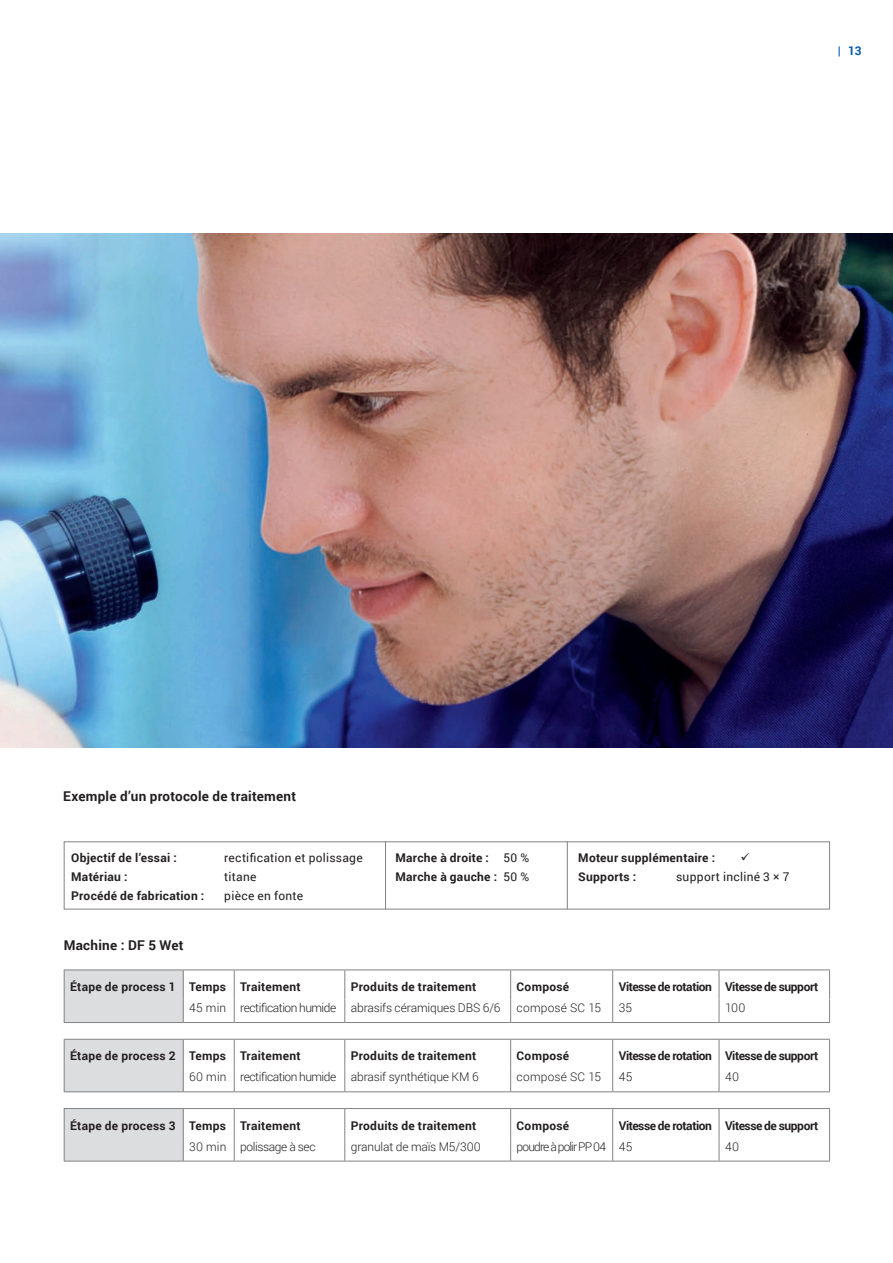
<style>
.page{position:relative;width:893px;height:1263px;background:#fff}
.page>*{position:absolute;margin:0;border:0;box-sizing:border-box;transform-origin:0 0}
.t1{font:700 13.5px "Roboto";letter-spacing:.015em;color:#231f20}
.t2{font:700 12px/19.2px "Roboto";letter-spacing:.02em;color:#231f20}
.t3{font:300 12px "Roboto";letter-spacing:-.015em;color:#231f20}
.t4{font:700 12px "Roboto";letter-spacing:-.035em;color:#231f20}
.t5{font:12px "Roboto";letter-spacing:.025em;color:#231f20}
.t6{font:300 12px "Roboto";letter-spacing:.015em;color:#231f20}
.t7{font:300 12px "Roboto";letter-spacing:-.07em;color:#231f20}
.t8{font:700 12px "Roboto";color:#015aaa}
.s1{font-weight:400}
</style>
<div class="page">
<img style="left:0;top:234px;width:893px;height:513px">
<div style="left:64px;top:1108px;width:119px;height:53px;background:#dcdddf"></div>
<hr style="left:183px;top:1108px;width:51px;height:1px;background:#808285">
<hr style="left:234px;top:1108px;width:111px;height:1px;background:#808285">
<hr style="left:345px;top:1108px;width:166px;height:1px;background:#808285">
<hr style="left:511px;top:1108px;width:102px;height:1px;background:#808285">
<hr style="left:613px;top:1108px;width:106px;height:1px;background:#808285">
<hr style="left:719px;top:1108px;width:111px;height:1px;background:#808285">
<svg style="left:234px;top:1109px;width:1px;height:52px"></svg>
<svg style="left:344px;top:1109px;width:1px;height:52px"></svg>
<svg style="left:510px;top:1109px;width:1px;height:52px"></svg>
<svg style="left:612px;top:1109px;width:1px;height:52px"></svg>
<svg style="left:719px;top:1109px;width:1px;height:52px"></svg>
<svg style="left:829px;top:1109px;width:1px;height:52px"></svg>
<hr style="left:183px;top:1161px;width:51px;height:1px;background:#808285">
<hr style="left:234px;top:1161px;width:111px;height:1px;background:#808285">
<hr style="left:345px;top:1161px;width:166px;height:1px;background:#808285">
<hr style="left:511px;top:1161px;width:102px;height:1px;background:#808285">
<hr style="left:613px;top:1161px;width:106px;height:1px;background:#808285">
<hr style="left:719px;top:1161px;width:111px;height:1px;background:#808285">
<hr style="left:64px;top:1108px;width:119px;height:1px;background:#808285">
<svg style="left:64px;top:1109px;width:1px;height:52px"></svg>
<svg style="left:183px;top:1109px;width:1px;height:52px"></svg>
<hr style="left:64px;top:1161px;width:119px;height:1px;background:#808285">
<div style="left:64px;top:1039px;width:119px;height:53px;background:#dcdddf"></div>
<hr style="left:64px;top:1039px;width:119px;height:1px;background:#808285">
<hr style="left:64px;top:1039px;width:1px;height:30px;background:#808285">
<svg style="left:64px;top:1069px;width:1px;height:22px"></svg>
<hr style="left:64px;top:1091px;width:119px;height:1px;background:#808285">
<hr style="left:183px;top:1039px;width:51px;height:1px;background:#808285">
<hr style="left:183px;top:1039px;width:1px;height:30px;background:#808285">
<hr style="left:234px;top:1039px;width:111px;height:1px;background:#808285">
<hr style="left:234px;top:1039px;width:1px;height:30px;background:#808285">
<hr style="left:345px;top:1039px;width:166px;height:1px;background:#808285">
<hr style="left:344px;top:1039px;width:1px;height:30px;background:#808285">
<hr style="left:511px;top:1039px;width:102px;height:1px;background:#808285">
<hr style="left:510px;top:1039px;width:1px;height:30px;background:#808285">
<hr style="left:613px;top:1039px;width:106px;height:1px;background:#808285">
<hr style="left:612px;top:1039px;width:1px;height:30px;background:#808285">
<hr style="left:719px;top:1039px;width:111px;height:1px;background:#808285">
<hr style="left:719px;top:1039px;width:1px;height:30px;background:#808285">
<hr style="left:829px;top:1039px;width:1px;height:30px;background:#808285">
<svg style="left:183px;top:1069px;width:1px;height:22px"></svg>
<svg style="left:234px;top:1069px;width:1px;height:22px"></svg>
<svg style="left:344px;top:1069px;width:1px;height:22px"></svg>
<svg style="left:510px;top:1069px;width:1px;height:22px"></svg>
<svg style="left:612px;top:1069px;width:1px;height:22px"></svg>
<svg style="left:719px;top:1069px;width:1px;height:22px"></svg>
<svg style="left:829px;top:1069px;width:1px;height:22px"></svg>
<hr style="left:183px;top:1091px;width:51px;height:1px;background:#808285">
<hr style="left:234px;top:1091px;width:111px;height:1px;background:#808285">
<hr style="left:345px;top:1091px;width:166px;height:1px;background:#808285">
<hr style="left:511px;top:1091px;width:102px;height:1px;background:#808285">
<hr style="left:613px;top:1091px;width:106px;height:1px;background:#808285">
<hr style="left:719px;top:1091px;width:111px;height:1px;background:#808285">
<div style="left:64px;top:970px;width:119px;height:52px;background:#dcdddf"></div>
<hr style="left:64px;top:969px;width:119px;height:1px;background:#808285">
<svg style="left:64px;top:970px;width:1px;height:52px"></svg>
<hr style="left:64px;top:1022px;width:119px;height:1px;background:#808285">
<hr style="left:183px;top:969px;width:51px;height:1px;background:#808285">
<hr style="left:234px;top:969px;width:111px;height:1px;background:#808285">
<hr style="left:345px;top:969px;width:166px;height:1px;background:#808285">
<hr style="left:511px;top:969px;width:102px;height:1px;background:#808285">
<hr style="left:613px;top:969px;width:106px;height:1px;background:#808285">
<hr style="left:719px;top:969px;width:111px;height:1px;background:#808285">
<svg style="left:183px;top:970px;width:1px;height:52px"></svg>
<svg style="left:234px;top:970px;width:1px;height:52px"></svg>
<svg style="left:344px;top:970px;width:1px;height:52px"></svg>
<svg style="left:510px;top:970px;width:1px;height:52px"></svg>
<svg style="left:612px;top:970px;width:1px;height:52px"></svg>
<svg style="left:719px;top:970px;width:1px;height:52px"></svg>
<svg style="left:829px;top:970px;width:1px;height:52px"></svg>
<hr style="left:183px;top:1022px;width:51px;height:1px;background:#808285">
<hr style="left:234px;top:1022px;width:111px;height:1px;background:#808285">
<hr style="left:345px;top:1022px;width:166px;height:1px;background:#808285">
<hr style="left:511px;top:1022px;width:102px;height:1px;background:#808285">
<hr style="left:613px;top:1022px;width:106px;height:1px;background:#808285">
<hr style="left:719px;top:1022px;width:111px;height:1px;background:#808285">
<div style="left:64px;top:841px;width:766px;height:68px;border:1px solid #808285"></div>
<hr style="left:385px;top:841px;width:1px;height:68px;background:#808285">
<hr style="left:567px;top:841px;width:1px;height:68px;background:#808285">
<p class="t8" style="left:838px;top:42px;width:26px">| 13</p>
<p class="t1" style="left:63px;top:787px;width:234px">Exemple d’un protocole de traitement</p>
<p class="t2" style="left:71px;top:847px;width:107px">Objectif de l’essai :</p>
<p class="t5" style="left:224px;top:849px;width:140px">rectification et polissage</p>
<p class="t2" style="left:71px;top:866px;width:58px">Matériau :</p>
<p class="t5" style="left:224px;top:868px;width:34px">titane</p>
<p class="t2" style="left:71px;top:886px;width:135px">Procédé de fabrication :</p>
<p class="t5" style="left:224px;top:887px;width:80px">pièce en fonte</p>
<p class="t1" style="left:64px;top:936px;width:121px">Machine : DF 5 Wet</p>
<p class="t2" style="left:395px;top:847px;width:135px">Marche à droite : <span class="s1">50 %<br></span>Marche à gauche : <span class="s1">50 %</span></p>
<p class="t2" style="left:578px;top:847px;width:138px">Moteur supplémentaire :</p>
<p class="t2" style="left:578px;top:866px;width:59px">Supports :</p>
<p class="t5" style="left:676px;top:868px;width:115px">support incliné 3 × 7</p>
<p class="t2" style="left:70px;top:977px;width:232px">Étape de process 1 Temps Traitement</p>
<p class="t2" style="left:351px;top:977px;width:127px">Produits de traitement</p>
<p class="t2" style="left:517px;top:977px;width:54px">Composé</p>
<p class="t4" style="left:619px;top:978px;width:201px">Vitesse de rotation Vitesse de support</p>
<p class="t3" style="left:189px;top:999px;width:313px">45 min rectification humide abrasifs céramiques DBS 6/6</p>
<p class="t6" style="left:517px;top:999px;width:86px">composé SC 15</p>
<p class="t3" style="left:619px;top:999px;width:15px">35</p>
<p class="t3" style="left:725px;top:999px;width:22px">100</p>
<p class="t2" style="left:70px;top:1046px;width:232px">Étape de process 2 Temps Traitement</p>
<p class="t2" style="left:351px;top:1046px;width:127px">Produits de traitement</p>
<p class="t2" style="left:517px;top:1046px;width:54px">Composé</p>
<p class="t4" style="left:619px;top:1047px;width:201px">Vitesse de rotation Vitesse de support</p>
<p class="t3" style="left:189px;top:1069px;width:291px">60 min rectification humide abrasif synthétique KM 6</p>
<p class="t6" style="left:517px;top:1069px;width:86px">composé SC 15</p>
<p class="t3" style="left:619px;top:1069px;width:15px">45</p>
<p class="t3" style="left:725px;top:1069px;width:16px">40</p>
<p class="t2" style="left:70px;top:1115px;width:232px">Étape de process 3 Temps Traitement</p>
<p class="t2" style="left:351px;top:1115px;width:127px">Produits de traitement</p>
<p class="t2" style="left:517px;top:1115px;width:54px">Composé</p>
<p class="t4" style="left:619px;top:1117px;width:201px">Vitesse de rotation Vitesse de support</p>
<p class="t3" style="left:189px;top:1138px;width:128px">30 min polissage à sec</p>
<p class="t3" style="left:351px;top:1138px;width:131px">granulat de maïs M5/300</p>
<p class="t7" style="left:517px;top:1138px;width:117px">poudre à polir PP 04 45</p>
<p class="t3" style="left:725px;top:1138px;width:16px">40</p>
</div>
